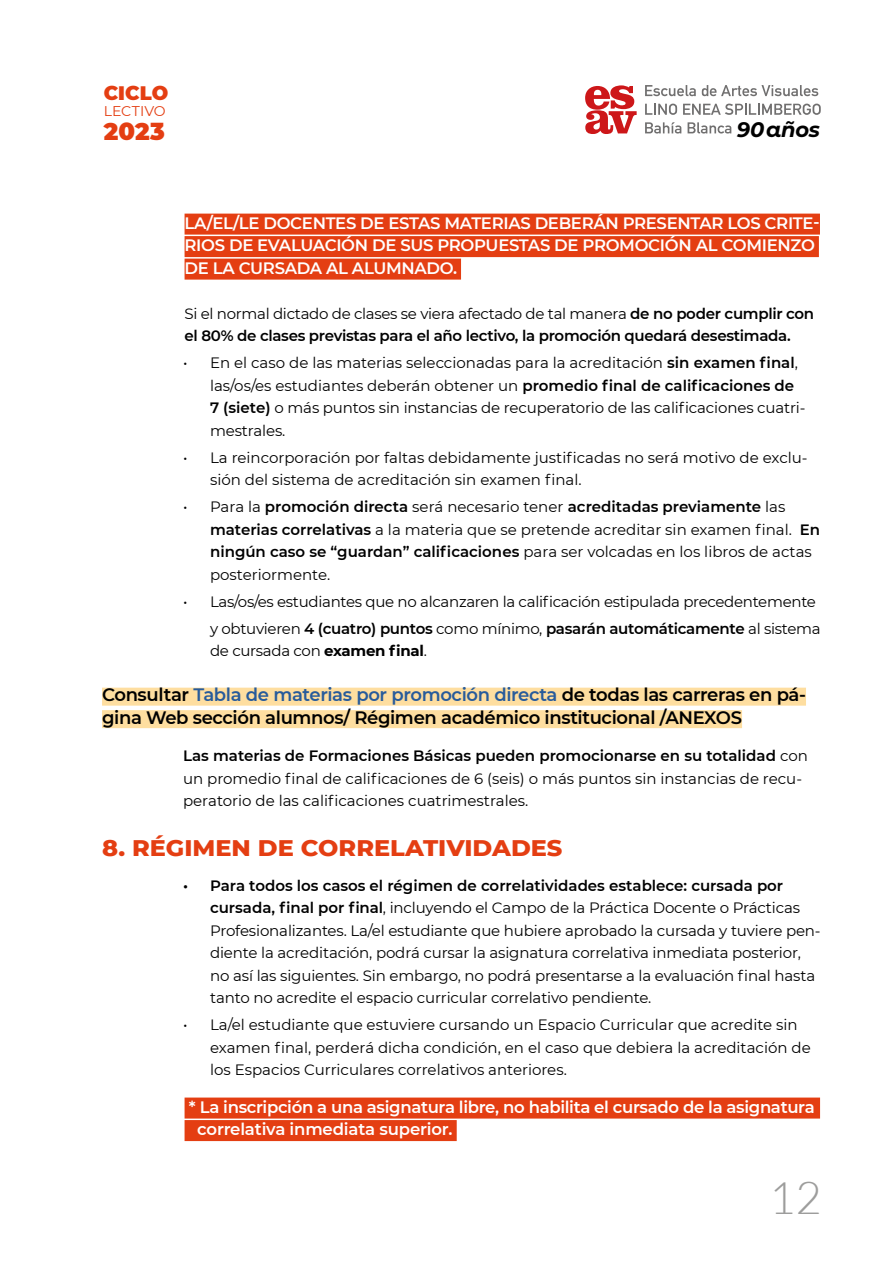
<style>
.page{position:relative;width:893px;height:1263px;background:#fff}
.page>*{position:absolute;margin:0;border:0;box-sizing:border-box;transform-origin:0 0}
.t1{font:300 45px "Lato";color:#9d9d9c}
.t2{font:900 24px "Montserrat";color:#e43e12}
.t3{font:800 23.1px "Montserrat";color:#e43e12;scale:1.04 1}
.t4{font:italic 700 21px "Montserrat Alternates";letter-spacing:-.015em;color:#000}
.t5{font:900 19.5px "Montserrat";letter-spacing:.005em;color:#e43e12}
.t6{font:600 18px/22.5px "Montserrat";letter-spacing:-.02em;color:#000}
.t7{font:600 16.5px/22.5px "Montserrat";letter-spacing:-.02em;color:#fff}
.t8{font:15px/22.5px "Montserrat";letter-spacing:-.01em;color:#000}
.t9{font:600 15px/22.5px "Montserrat";letter-spacing:-.02em;color:#000}
.t10{font:14.1px "Montserrat";letter-spacing:.005em;color:#e43e12}
.s1{font-weight:400}
.s2{font-weight:600}
.s3{font-weight:700}
.s4{color:#275b9b}
</style>
<div class="page">
<svg style="left:585px;top:85px;width:52px;height:49px"></svg>
<svg style="left:688px;top:122px;width:43px;height:12px"></svg>
<svg style="left:645px;top:122px;width:36px;height:12px"></svg>
<svg style="left:683px;top:104px;width:138px;height:11px"></svg>
<svg style="left:645px;top:104px;width:32px;height:11px"></svg>
<svg style="left:645px;top:85px;width:51px;height:11px"></svg>
<svg style="left:702px;top:85px;width:116px;height:11px"></svg>
<div style="left:185px;top:214px;width:635px;height:21px;background:#e43e12"></div>
<div style="left:185px;top:236px;width:634px;height:21px;background:#e43e12"></div>
<div style="left:185px;top:259px;width:276px;height:21px;background:#e43e12"></div>
<div style="left:102px;top:688px;width:704px;height:18px;background:#fedea0"></div>
<div style="left:102px;top:710px;width:640px;height:18px;background:#fedea0"></div>
<div style="left:185px;top:1097px;width:635px;height:21px;background:#e43e12"></div>
<div style="left:185px;top:1120px;width:272px;height:21px;background:#e43e12"></div>
<h3 class="t5" style="left:104px;top:78px;width:66px">CICLO</h3>
<p class="t10" style="left:104px;top:101px;width:64px">LECTIVO</p>
<h2 class="t2" style="left:104px;top:114px;width:63px">2023</h2>
<h3 class="t4" style="left:737px;top:114px;width:85px">90 años</h3>
<p class="t7" style="left:185px;top:211px;width:637px">LA/EL/LE DOCENTES DE ESTAS MATERIAS DEBERÁN PRESENTAR LOS CRITE-<br>RIOS DE EVALUACIÓN DE SUS PROPUESTAS DE PROMOCIÓN AL COMIENZO<br>DE LA CURSADA AL ALUMNADO.</p>
<p class="t9" style="left:185px;top:301px;width:631px"><span class="s1">Si el normal dictado de clases se viera afectado de tal manera</span> de no poder cumplir con el 80% de clases previstas para el año lectivo, la promoción quedará desestimada.</p>
<p class="t8" style="left:210px;top:351px;width:597px;text-indent:-27px">• En el caso de las materias seleccionadas para la acreditación <span class="s2">sin examen final</span>, las/os/es estudiantes deberán obtener un <span class="s2">promedio final de calificaciones de 7 (siete)</span> o más puntos sin instancias de recuperatorio de las calificaciones cuatri&shy;mestrales.</p>
<p class="t8" style="left:210px;top:445px;width:599px;text-indent:-27px">• La reincorporación por faltas debidamente justificadas no será motivo de exclu&shy;sión del sistema de acreditación sin examen final.</p>
<p class="t8" style="left:210px;top:495px;width:612px;text-indent:-27px">• Para la <span class="s2">promoción directa</span> será necesario tener <span class="s2">acreditadas previamente</span> las <span class="s2">materias correlativas</span> a la materia que se pretende acreditar sin examen final. <span class="s2">En ningún caso se “guardan” calificaciones</span> para ser volcadas en los libros de actas posteriormente.</p>
<p class="t8" style="left:210px;top:587px;width:612px;line-height:27px;text-indent:-27px">• Las/os/es estudiantes que no alcanzaren la calificación estipulada precedentemente y obtuvieren <span class="s2">4 (cuatro) puntos</span> como mínimo, <span class="s2">pasarán automáticamente</span> al sistema</p>
<p class="t8" style="left:210px;top:639px;width:218px">de cursada con <span class="s3">examen final</span>.</p>
<p class="t6" style="left:102px;top:683px;width:705px">Consultar <span class="s4">Tabla de materias por promoción directa</span> de todas las carreras en pá&shy;gina Web sección alumnos/ Régimen académico institucional /ANEXOS</p>
<p class="t8" style="left:183px;top:744px;width:627px"><span class="s2">Las materias de Formaciones Básicas pueden promocionarse en su totalidad</span> con un promedio final de calificaciones de 6 (seis) o más puntos sin instancias de recu&shy;peratorio de las calificaciones cuatrimestrales.</p>
<h3 class="t3" style="left:102px;top:831px;width:444px">8. RÉGIMEN DE CORRELATIVIDADES</h3>
<p class="t8" style="left:210px;top:873px;width:612px;text-indent:-27px"><span class="s2">• Para todos los casos el régimen de correlatividades establece: cursada por cursada, final por final</span>, incluyendo el Campo de la Práctica Docente o Prácticas Profesionalizantes. La/el estudiante que hubiere aprobado la cursada y tuviere pen&shy;diente la acreditación, podrá cursar la asignatura correlativa inmediata posterior, no así las siguientes. Sin embargo, no podrá presentarse a la evaluación final hasta tanto no acredite el espacio curricular correlativo pendiente.</p>
<p class="t8" style="left:210px;top:1013px;width:602px;text-indent:-27px">• La/el estudiante que estuviere cursando un Espacio Curricular que acredite sin examen final, perderá dicha condición, en el caso que debiera la acreditación de los Espacios Curriculares correlativos anteriores.</p>
<p class="t7" style="left:197px;top:1095px;width:619px;text-indent:-8px">* La inscripción a una asignatura libre, no habilita el cursado de la asignatura correlativa inmediata superior.</p>
<h1 class="t1" style="left:769px;top:1174px;width:54px">12</h1>
</div>
